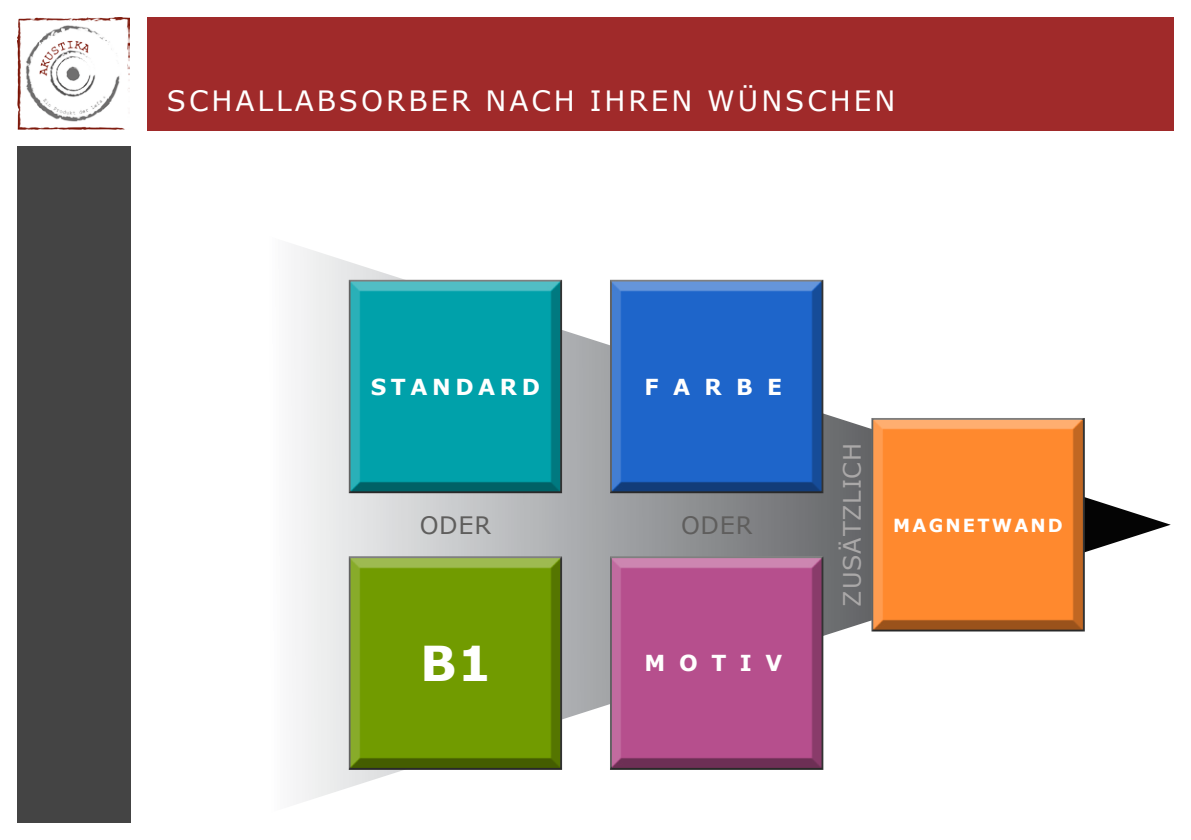
<style>
.page{position:relative;width:1191px;height:840px;background:#fff}
.page>*{position:absolute;margin:0;border:0;box-sizing:border-box;transform-origin:0 0}
.t1{font:700 48px "Verdana";color:#fffffe}
.t2{font:28px "Verdana";letter-spacing:.105em;color:#fff}
.t3{font:24px "Verdana";letter-spacing:.035em;color:#aaa8a8}
.t4{font:24px "Verdana";letter-spacing:.03em;color:#5f5e5d}
.t5{font:700 22px "Verdana";letter-spacing:.615em;color:#fffffe}
.t6{font:700 22px "Verdana";letter-spacing:.21em;color:#fffffe}
.t7{font:700 18px "Verdana";letter-spacing:.12em;color:#fffffe}
</style>
<div class="page">
<div style="left:147px;top:17px;width:1027px;height:113px;background:#a02a2a"></div>
<div style="left:17px;top:146px;width:113px;height:676px;background:#444"></div>
<img style="left:17px;top:17px;width:113px;height:112px">
<svg style="left:294px;top:245px;width:876px;height:559px"></svg>
<div style="left:348px;top:554px;width:216px;height:216px;background:#000;opacity:.75"></div>
<div style="left:348px;top:277px;width:216px;height:216px;background:#000;opacity:.75"></div>
<div style="left:610px;top:277px;width:216px;height:216px;background:#000;opacity:.75"></div>
<div style="left:610px;top:554px;width:216px;height:216px;background:#000;opacity:.75"></div>
<div style="left:871px;top:416px;width:216px;height:215px;background:#000;opacity:.75"></div>
<p class="t2" style="left:167px;top:81px;width:730px">SCHALLABSORBER NACH IHREN WÜNSCHEN</p>
<p class="t6" style="left:371px;top:371px;width:168px">STAND ARD</p>
<p class="t5" style="left:644px;top:371px;width:139px">FARB E</p>
<p class="t3" style="left:835px;top:606px;width:165px;rotate:-90deg">ZUSÄTZLICH</p>
<p class="t4" style="left:420px;top:508px;width:73px">ODER</p>
<p class="t4" style="left:681px;top:508px;width:73px">ODER</p>
<p class="t7" style="left:893px;top:512px;width:168px">MAGNETWAND</p>
<h1 class="t1" style="left:420px;top:629px;width:73px">B1</h1>
<p class="t5" style="left:644px;top:647px;width:139px">MOTIV</p>
</div>
